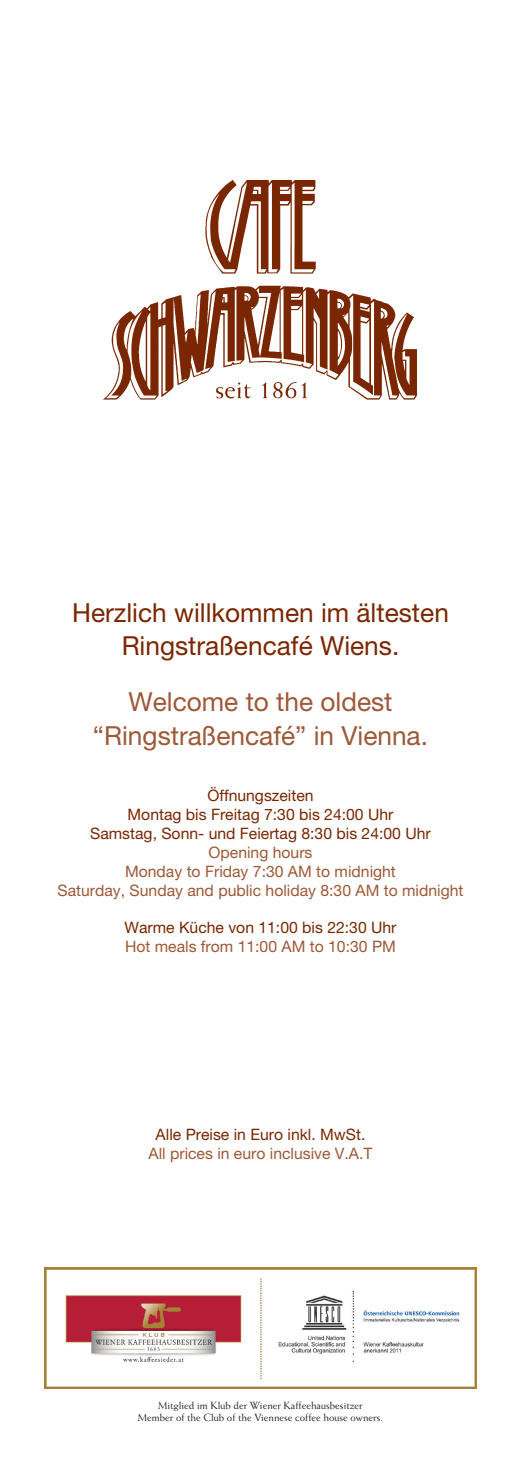
<style>
.page{position:relative;width:521px;height:1474px;background:#fff}
.page>*{position:absolute;margin:0;border:0;box-sizing:border-box;transform-origin:0 0}
.t1{font:26.25px/33.6px "Helvetica Neue LT Pro";color:#7a2600;text-align:center}
.t2{font:26.25px/33.6px "Helvetica Neue LT Pro";color:#9e5836;text-align:center}
.t3{font:15.75px/18.9px "Helvetica Neue LT Pro";color:#9e5836;text-align:center}
.t4{font:15.75px/18.9px "Helvetica Neue LT Pro";color:#7a2600;text-align:center}
.t5{font:10.5px/12.6px "Weiss Std";color:#231f20;text-align:center}
</style>
<div class="page">
<img style="left:45px;top:1267px;width:431px;height:121px">
<img style="left:103px;top:180px;width:313px;height:219px">
<h1 class="t1" style="left:72px;top:595px;width:378px">Herzlich willkommen im ältesten<br>Ringstraßencafé Wiens.</h1>
<h1 class="t2" style="left:93px;top:685px;width:336px">Welcome to the oldest “Ringstraßencafé” in Vienna.</h1>
<p class="t4" style="left:90px;top:785px;width:342px">Öffnungszeiten<br>Montag bis Freitag 7:30 bis 24:00 Uhr<br>Samstag, Sonn- und Feiertag 8:30 bis 24:00 Uhr</p>
<p class="t3" style="left:58px;top:842px;width:407px">Opening hours<br>Monday to Friday 7:30 AM to midnight<br>Saturday, Sunday and public holiday 8:30 AM to midnight</p>
<p class="t4" style="left:124px;top:918px;width:273px">Warme Küche von 11:00 bis 22:30 Uhr</p>
<p class="t3" style="left:125px;top:937px;width:272px">Hot meals from 11:00 AM to 10:30 PM</p>
<p class="t4" style="left:156px;top:1124px;width:211px">Alle Preise in Euro inkl. MwSt.</p>
<p class="t3" style="left:148px;top:1143px;width:226px">All prices in euro inclusive V.A.T</p>
<p class="t5" style="left:138px;top:1398px;width:247px">Mitglied im Klub der Wiener Kaffeehausbesitzer<br>Member of the Club of the Viennese coffee house owners.</p>
</div>
